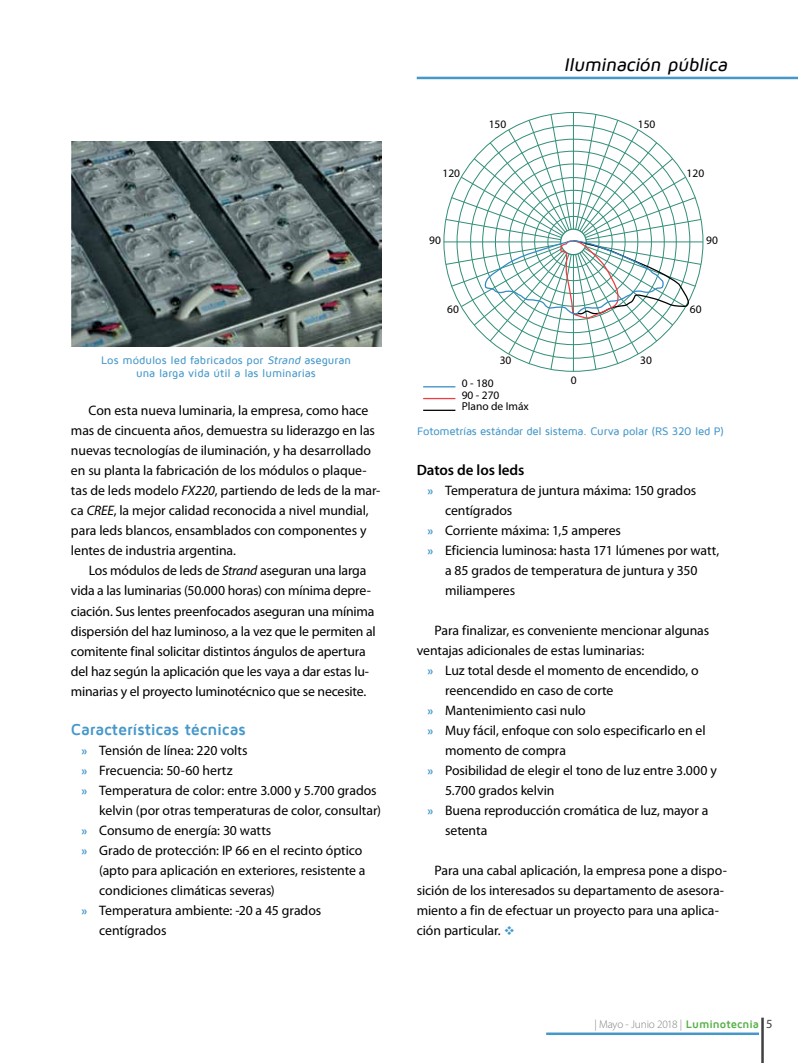
<style>
.page{position:relative;width:798px;height:1063px;background:#fff}
.page>*{position:absolute;margin:0;border:0;box-sizing:border-box;transform-origin:0 0}
.t1{font:italic 500 18.75px "Maven Pro";color:#000}
.t2{font:700 16.25px "Maven Pro";letter-spacing:-.01em;color:#4698c9}
.t3{font:600 15px "Myriad Pro";letter-spacing:-.005em;color:#000}
.t4{font:13.75px/20px "Myriad Pro";letter-spacing:-.005em;color:#000}
.t5{font:11.38px/11.8px "Myriad Pro";color:#000}
.t6{font:500 11.25px/12.5px "Maven Pro";letter-spacing:-.01em;color:#4698c9;text-align:center}
.t7{font:300 11.25px "Myriad Pro";letter-spacing:-.015em;color:#808285}
.s1{font-style:italic}
.s2{font-weight:700;font-size:12.5px;color:#4698c9}
.s3{color:#4698c9}
.s4{font-family:"Maven Pro";font-weight:700;color:#55b047}
.s5{font-weight:400;font-size:12.5px;color:#414042}
</style>
<div class="page">
<hr style="left:761px;top:1018px;width:2px;height:45px;background:#414042">
<hr style="left:416px;top:77px;width:381px;height:2px;background:#4698c9">
<hr style="left:546px;top:1033px;width:212px;height:2px;background:#4698c9">
<img style="left:71px;top:142px;width:310px;height:204px">
<hr style="left:444px;top:242px;width:116px;height:1px;background:#328e78">
<hr style="left:586px;top:242px;width:116px;height:1px;background:#328e78">
<hr style="left:573px;top:255px;width:1px;height:116px;background:#328e78">
<hr style="left:573px;top:113px;width:1px;height:116px;background:#328e78">
<svg style="left:445px;top:114px;width:256px;height:256px"></svg>
<hr style="left:423px;top:386px;width:32px;height:1px;background:#348bc6">
<hr style="left:423px;top:398px;width:32px;height:1px;background:#ef3c44">
<hr style="left:423px;top:410px;width:32px;height:1px;background:#000">
<p class="t6" style="left:101px;top:354px;width:251px">Los módulos led fabricados por <span class="s1">Strand</span> aseguran una larga vida útil a las luminarias</p>
<p class="t4" style="left:71px;top:401px;width:311px;text-indent:18px">Con esta nueva luminaria, la empresa, como hace mas de cincuenta años, demuestra su liderazgo en las nuevas tecnologías de iluminación, y ha desarrollado en su planta la fabricación de los módulos o plaque&shy;tas de leds modelo <span class="s1">FX220</span>, partiendo de leds de la mar&shy;ca <span class="s1">CREE</span>, la mejor calidad reconocida a nivel mundial, para leds blancos, ensamblados con componentes y lentes de industria argentina.</p>
<p class="t4" style="left:71px;top:561px;width:306px;text-indent:18px">Los módulos de leds de <span class="s1">Strand</span> aseguran una larga vida a las luminarias (50.000 horas) con mínima depre&shy;ciación. Sus lentes preenfocados aseguran una mínima dispersión del haz luminoso, a la vez que le permiten al comitente final solicitar distintos ángulos de apertura del haz según la aplicación que les vaya a dar estas lu&shy;minarias y el proyecto luminotécnico que se necesite.</p>
<p class="t2" style="left:71px;top:721px;width:176px">Características técnicas</p>
<p class="t4" style="left:81px;top:741px;width:167px"><span class="s2">»</span> Tensión de línea: 220 volts</p>
<p class="t4" style="left:81px;top:761px;width:152px"><span class="s2">»</span> Frecuencia: 50-60 hertz</p>
<p class="t4" style="left:81px;top:781px;width:296px"><span class="s2">»</span> Temperatura de color: entre 3.000 y 5.700 grados</p>
<p class="t4" style="left:99px;top:801px;width:283px">kelvin (por otras temperaturas de color, consultar)</p>
<p class="t4" style="left:81px;top:821px;width:191px"><span class="s2">»</span> Consumo de energía: 30 watts</p>
<p class="t4" style="left:81px;top:841px;width:282px"><span class="s2">»</span> Grado de protección: IP 66 en el recinto óptico</p>
<p class="t4" style="left:99px;top:861px;width:268px">(apto para aplicación en exteriores, resistente a</p>
<p class="t4" style="left:99px;top:881px;width:177px">condiciones climáticas severas)</p>
<p class="t4" style="left:81px;top:901px;width:241px"><span class="s2">»</span> Temperatura ambiente: -20 a 45 grados</p>
<p class="t4" style="left:99px;top:921px;width:69px">centígrados</p>
<h1 class="t1" style="left:563px;top:55px;width:168px">Iluminación pública</h1>
<p class="t5" style="left:488px;top:119px;width:19px">150</p>
<p class="t5" style="left:637px;top:119px;width:19px">150</p>
<p class="t5" style="left:442px;top:168px;width:19px">120</p>
<p class="t5" style="left:686px;top:168px;width:19px">120</p>
<p class="t5" style="left:429px;top:235px;width:13px">90</p>
<p class="t5" style="left:706px;top:235px;width:13px">90</p>
<p class="t5" style="left:447px;top:304px;width:13px">60</p>
<p class="t5" style="left:689px;top:304px;width:13px">60</p>
<p class="t5" style="left:499px;top:354px;width:13px">30</p>
<p class="t5" style="left:640px;top:354px;width:13px">30</p>
<p class="t5" style="left:570px;top:375px;width:7px">0</p>
<p class="t5" style="left:461px;top:377px;width:69px">0 - 180<br>90 - 270<br>Plano de Imáx</p>
<p class="t6" style="left:417px;top:425px;width:308px">Fotometrías estándar del sistema. Curva polar (RS 320 led P)</p>
<p class="t3" style="left:416px;top:462px;width:109px">Datos de los leds</p>
<p class="t4" style="left:427px;top:481px;width:270px"><span class="s2">»</span> Temperatura de juntura máxima: 150 grados</p>
<p class="t4" style="left:445px;top:501px;width:69px">centígrados</p>
<p class="t4" style="left:427px;top:521px;width:195px"><span class="s2">»</span> Corriente máxima: 1,5 amperes</p>
<p class="t4" style="left:427px;top:541px;width:293px"><span class="s2">»</span> Eficiencia luminosa: hasta 171 lúmenes por watt,</p>
<p class="t4" style="left:445px;top:561px;width:254px">a 85 grados de temperatura de juntura y 350</p>
<p class="t4" style="left:445px;top:581px;width:72px">miliamperes</p>
<p class="t4" style="left:416px;top:621px;width:294px;text-indent:18px">Para finalizar, es conveniente mencionar algunas ventajas adicionales de estas luminarias:</p>
<p class="t4" style="left:427px;top:661px;width:273px"><span class="s2">»</span> Luz total desde el momento de encendido, o</p>
<p class="t4" style="left:445px;top:681px;width:170px">reencendido en caso de corte</p>
<p class="t4" style="left:427px;top:701px;width:160px"><span class="s2">»</span> Mantenimiento casi nulo</p>
<p class="t4" style="left:427px;top:721px;width:280px"><span class="s2">»</span> Muy fácil, enfoque con solo especificarlo en el</p>
<p class="t4" style="left:445px;top:741px;width:122px">momento de compra</p>
<p class="t4" style="left:427px;top:761px;width:291px"><span class="s2">»</span> Posibilidad de elegir el tono de luz entre 3.000 y</p>
<p class="t4" style="left:445px;top:781px;width:111px">5.700 grados kelvin</p>
<p class="t4" style="left:427px;top:801px;width:282px"><span class="s2">»</span> Buena reproducción cromática de luz, mayor a</p>
<p class="t4" style="left:445px;top:821px;width:44px">setenta</p>
<p class="t4" style="left:416px;top:861px;width:312px;text-indent:18px">Para una cabal aplicación, la empresa pone a dispo&shy;sición de los interesados su departamento de asesora&shy;miento a fin de efectuar un proyecto para una aplica&shy;ción particular. <span class="s3">❖</span></p>
<p class="t7" style="left:594px;top:1018px;width:179px">| Mayo - Junio 2018 | <span class="s4">Luminotecnia</span> <span class="s5">5</span></p>
</div>
